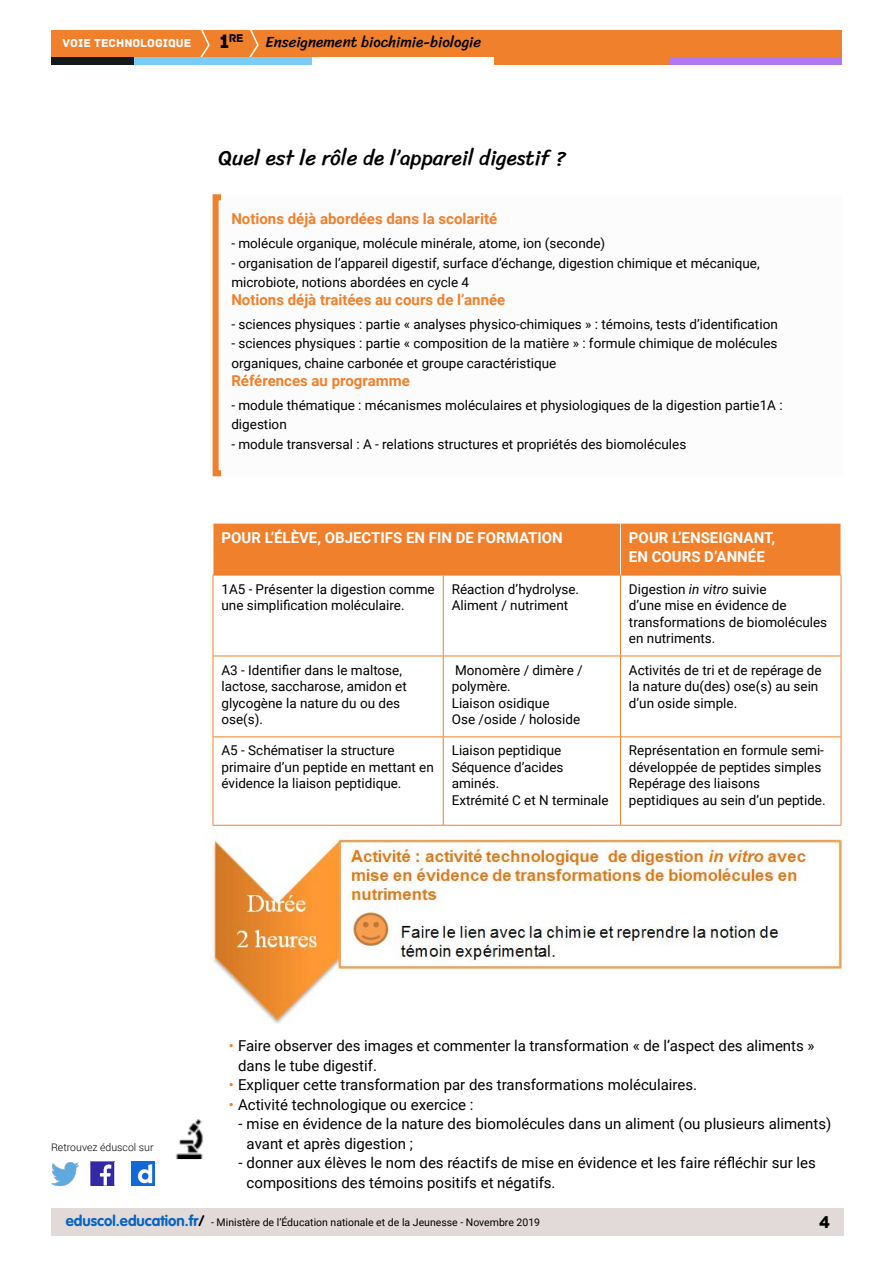
<style>
.page{position:relative;width:893px;height:1263px;background:#fff}
.page>*{position:absolute;margin:0;border:0;box-sizing:border-box;transform-origin:0 0}
.t1{font:21px "Sriracha";color:#000}
.t2{font:18px "Archive";color:#000}
.t3{font:15px/19.5px "Roboto";color:#000}
.t4{font:700 15px "Roboto";color:#f0802b}
.t5{font:700 15px/19.5px "Roboto";color:#fff}
.t6{font:15px "Sriracha";color:#000}
.t7{font:13.5px/16.5px "Roboto";color:#000}
.t8{font:12px "Archive";color:#fff}
.t9{font:11.85px "Archive";color:#000}
.t10{font:10.5px "Roboto";color:#000}
.t11{font:300 10.5px "Roboto";color:#000}
.s1{font-size:20.4px}
.s2{font-style:italic}
.s3{color:#f0802b}
.s4{font-family:"VAG Rounded Std";font-weight:700;font-size:15px;color:#0563c1}
.s5{font-family:"VAG Rounded Std";font-weight:700;font-size:15px}
</style>
<div class="page">
<div style="left:51px;top:30px;width:791px;height:27px;background:#f0802b"></div>
<svg style="left:200px;top:30px;width:10px;height:27px"></svg>
<svg style="left:249px;top:30px;width:10px;height:27px"></svg>
<div style="left:133px;top:57px;width:179px;height:8px;background:#79cdf4"></div>
<div style="left:51px;top:57px;width:82px;height:8px;background:#141a1c"></div>
<div style="left:667px;top:57px;width:175px;height:8px;background:#b078f2"></div>
<div style="left:494px;top:57px;width:175px;height:8px;background:#f0802b"></div>
<div style="left:51px;top:1209px;width:792px;height:27px;background:#e1dad8"></div>
<img style="left:91px;top:1162px;width:23px;height:23px">
<img style="left:51px;top:1163px;width:28px;height:22px">
<img style="left:132px;top:1162px;width:22px;height:23px">
<div style="left:214px;top:524px;width:627px;height:51px;background:#f0802b"></div>
<svg style="left:214px;top:576px;width:627px;height:249px"></svg>
<hr style="left:620px;top:523px;width:1px;height:52px;background:#fff">
<hr style="left:443px;top:575px;width:1px;height:81px;background:#f0802b">
<hr style="left:620px;top:575px;width:1px;height:81px;background:#f0802b">
<hr style="left:213px;top:656px;width:230px;height:1px;background:#f0802b">
<hr style="left:443px;top:656px;width:177px;height:1px;background:#f0802b">
<hr style="left:443px;top:656px;width:1px;height:80px;background:#f0802b">
<hr style="left:620px;top:656px;width:221px;height:1px;background:#f0802b">
<hr style="left:620px;top:656px;width:1px;height:80px;background:#f0802b">
<hr style="left:213px;top:736px;width:230px;height:1px;background:#f0802b">
<hr style="left:443px;top:736px;width:177px;height:1px;background:#f0802b">
<hr style="left:443px;top:737px;width:1px;height:88px;background:#f0802b">
<hr style="left:620px;top:736px;width:221px;height:1px;background:#f0802b">
<hr style="left:620px;top:737px;width:1px;height:88px;background:#f0802b">
<hr style="left:213px;top:575px;width:1px;height:81px;background:#f0802b">
<hr style="left:841px;top:575px;width:1px;height:81px;background:#f0802b">
<hr style="left:213px;top:656px;width:1px;height:80px;background:#f0802b">
<hr style="left:841px;top:656px;width:1px;height:80px;background:#f0802b">
<hr style="left:213px;top:737px;width:1px;height:88px;background:#f0802b">
<hr style="left:841px;top:737px;width:1px;height:88px;background:#f0802b">
<hr style="left:213px;top:825px;width:230px;height:1px;background:#f0802b">
<hr style="left:443px;top:825px;width:177px;height:1px;background:#f0802b">
<hr style="left:620px;top:825px;width:221px;height:1px;background:#f0802b">
<hr style="left:213px;top:575px;width:230px;height:1px;background:#f0802b">
<hr style="left:443px;top:575px;width:177px;height:1px;background:#f0802b">
<hr style="left:620px;top:575px;width:221px;height:1px;background:#f0802b">
<img style="left:208px;top:833px;width:638px;height:191px">
<div style="left:213px;top:194px;width:629px;height:282px;border:6px solid #fff"></div>
<img style="left:176px;top:1119px;width:27px;height:41px">
<p class="t9" style="left:220px;top:31px;width:25px"><span class="s1">1</span>re</p>
<p class="t8" style="left:63px;top:36px;width:130px">VOIE TECHNOLOGIQUE</p>
<p class="t6" style="left:265px;top:33px;width:217px">Enseignement biochimie-biologie</p>
<h1 class="t1" style="left:219px;top:145px;width:348px">Quel est le rôle de l’appareil digestif ?</h1>
<p class="t4" style="left:231px;top:208px;width:267px">Notions déjà abordées dans la scolarité</p>
<p class="t7" style="left:231px;top:234px;width:375px">- molécule organique, molécule minérale, atome, ion (seconde)</p>
<p class="t7" style="left:231px;top:252px;width:530px;line-height:19.5px">- organisation de l’appareil digestif, surface d’échange, digestion chimique et mécanique, microbiote, notions abordées en cycle 4</p>
<p class="t4" style="left:231px;top:289px;width:275px">Notions déjà traitées au cours de l’année</p>
<p class="t7" style="left:231px;top:315px;width:548px">- sciences physiques : partie « analyses physico-chimiques » : témoins, tests d’identification</p>
<p class="t7" style="left:231px;top:333px;width:548px;line-height:19.5px">- sciences physiques : partie « composition de la matière » : formule chimique de molécules organiques, chaine carbonée et groupe caractéristique</p>
<p class="t4" style="left:231px;top:370px;width:180px">Références au programme</p>
<p class="t7" style="left:231px;top:394px;width:553px;line-height:19.5px">- module thématique : mécanismes moléculaires et physiologiques de la digestion partie1A : digestion</p>
<p class="t7" style="left:231px;top:435px;width:456px">- module transversal : A - relations structures et propriétés des biomolécules</p>
<p class="t5" style="left:221px;top:527px;width:343px">POUR L’ÉLÈVE, OBJECTIFS EN FIN DE FORMATION</p>
<p class="t5" style="left:629px;top:527px;width:148px">POUR L’ENSEIGNANT,<br>EN COURS D’ANNÉE</p>
<p class="t7" style="left:221px;top:580px;width:215px">1A5 - Présenter la digestion comme une simplification moléculaire.</p>
<p class="t7" style="left:452px;top:580px;width:129px">Réaction d’hydrolyse.<br>Aliment / nutriment</p>
<p class="t7" style="left:629px;top:580px;width:200px">Digestion <span class="s2">in vitro</span> suivie<br>d’une mise en évidence de transformations de biomolécules en nutriments.</p>
<p class="t7" style="left:221px;top:661px;width:187px">A3 - Identifier dans le maltose, lactose, saccharose, amidon et glycogène la nature du ou des ose(s).</p>
<p class="t7" style="left:452px;top:661px;width:132px">Monomère / dimère / polymère.<br>Liaison osidique<br>Ose /oside / holoside</p>
<p class="t7" style="left:629px;top:661px;width:194px">Activités de tri et de repérage de la nature du(des) ose(s) au sein d’un oside simple.</p>
<p class="t7" style="left:221px;top:742px;width:214px">A5 - Schématiser la structure primaire d’un peptide en mettant en évidence la liaison peptidique.</p>
<p class="t7" style="left:452px;top:742px;width:158px">Liaison peptidique<br>Séquence d’acides aminés.<br>Extrémité C et N terminale</p>
<p class="t7" style="left:629px;top:742px;width:198px">Représentation en formule semi&shy;développée de peptides simples<br>Repérage des liaisons peptidiques au sein d’un peptide.</p>
<p class="t11" style="left:51px;top:1140px;width:104px">Retrouvez éduscol sur</p>
<p class="t3" style="left:238px;top:1035px;width:578px;text-indent:-9px"><span class="s3">•</span> Faire observer des images et commenter la transformation « de l’aspect des aliments » dans le tube digestif.</p>
<p class="t3" style="left:229px;top:1074px;width:470px"><span class="s3">•</span> Expliquer cette transformation par des transformations moléculaires.</p>
<p class="t3" style="left:229px;top:1094px;width:246px"><span class="s3">•</span> Activité technologique ou exercice :</p>
<p class="t3" style="left:247px;top:1113px;width:586px;text-indent:-8px">- mise en évidence de la nature des biomolécules dans un aliment (ou plusieurs aliments) avant et après digestion ;</p>
<p class="t3" style="left:247px;top:1152px;width:571px;text-indent:-8px">- donner aux élèves le nom des réactifs de mise en évidence et les faire réfléchir sur les compositions des témoins positifs et négatifs.</p>
<p class="t10" style="left:66px;top:1215px;width:476px"><span class="s4">eduscol.education.fr</span><span class="s5">/</span> - Ministère de l’Éducation nationale et de la Jeunesse - Novembre 2019</p>
<h2 class="t2" style="left:819px;top:1211px;width:13px">4</h2>
</div>
